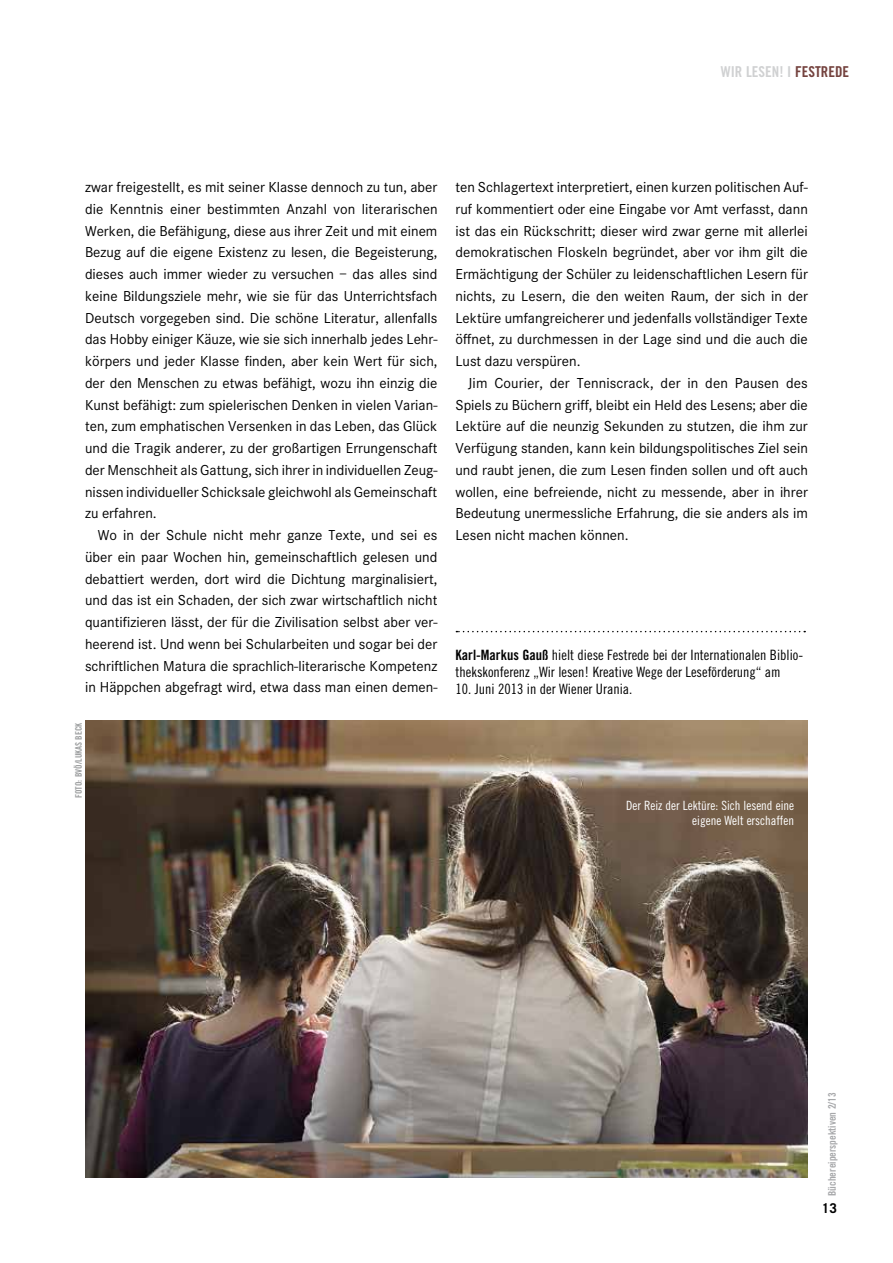
<style>
.page{position:relative;width:893px;height:1263px;background:#fff}
.page>*{position:absolute;margin:0;border:0;box-sizing:border-box;transform-origin:0 0}
.t1{font:15px/21.8px "Corporate S";color:#000;text-align:justify}
.t2{font:15px "Trade Gothic Bold Cond Twenty";color:#d0d1d2}
.t3{font:14.25px/17.1px "Trade Gothic Cond Eighteen";color:#000}
.t4{font:700 13.5px "Trade Gothic";color:#000}
.t5{font:12.75px/15px "Trade Gothic Cond Eighteen";color:#fff;text-align:right}
.t6{font:10.5px "Trade Gothic Bold Cond Twenty";color:#a7a8aa}
.t7{font:9px "Trade Gothic Bold Cond Twenty";color:#9c9e9f}
.s1{color:#74423e}
.s2{font-family:"Trade Gothic Bold Cond Twenty"}
</style>
<div class="page">
<img style="left:85px;top:721px;width:723px;height:457px">
<svg style="left:456px;top:631px;width:349px;height:1px"></svg>
<p class="t2" style="left:721px;top:62px;width:130px">WIR LESEN! I <span class="s1">FESTREDE</span></p>
<p class="t1" style="left:85px;top:177px;width:354px">zwar freigestellt, es mit seiner Klasse dennoch zu tun, aber die Kenntnis einer bestimmten Anzahl von literarischen Werken, die Befähigung, diese aus ihrer Zeit und mit einem Bezug auf die eigene Existenz zu lesen, die Begeisterung, dieses auch immer wieder zu versuchen – das alles sind keine Bildungsziele mehr, wie sie für das Unterrichtsfach Deutsch vorgegeben sind. Die schöne Literatur, allenfalls das Hobby einiger Käuze, wie sie sich innerhalb jedes Lehr&shy;körpers und jeder Klasse finden, aber kein Wert für sich, der den Menschen zu etwas befähigt, wozu ihn einzig die Kunst befähigt: zum spielerischen Denken in vielen Varian&shy;ten, zum emphatischen Versenken in das Leben, das Glück und die Tragik anderer, zu der großartigen Errungenschaft der Menschheit als Gattung, sich ihrer in individuellen Zeug&shy;nissen individueller Schicksale gleichwohl als Gemeinschaft zu erfahren.</p>
<p class="t1" style="left:85px;top:525px;width:354px;text-indent:13px">Wo in der Schule nicht mehr ganze Texte, und sei es über ein paar Wochen hin, gemeinschaftlich gelesen und debattiert werden, dort wird die Dichtung marginalisiert, und das ist ein Schaden, der sich zwar wirtschaftlich nicht quantifizieren lässt, der für die Zivilisation selbst aber ver&shy;heerend ist. Und wenn bei Schularbeiten und sogar bei der schriftlichen Matura die sprachlich-literarische Kompetenz in Häppchen abgefragt wird, etwa dass man einen demen-</p>
<p class="t7" style="left:73px;top:798px;width:77px;rotate:-90deg">FOTO: BVÖ/LUKAS BECK</p>
<p class="t1" style="left:455px;top:177px;width:354px">ten Schlagertext interpretiert, einen kurzen politischen Auf&shy;ruf kommentiert oder eine Eingabe vor Amt verfasst, dann ist das ein Rückschritt; dieser wird zwar gerne mit allerlei demokratischen Floskeln begründet, aber vor ihm gilt die Ermächtigung der Schüler zu leidenschaftlichen Lesern für nichts, zu Lesern, die den weiten Raum, der sich in der Lektüre umfangreicherer und jedenfalls vollständiger Texte öffnet, zu durchmessen in der Lage sind und die auch die Lust dazu verspüren.</p>
<p class="t1" style="left:455px;top:372px;width:354px;text-indent:13px">Jim Courier, der Tenniscrack, der in den Pausen des Spiels zu Büchern griff, bleibt ein Held des Lesens; aber die Lektüre auf die neunzig Sekunden zu stutzen, die ihm zur Verfügung standen, kann kein bildungspolitisches Ziel sein und raubt jenen, die zum Lesen finden sollen und oft auch wollen, eine befreiende, nicht zu messende, aber in ihrer Bedeutung unermessliche Erfahrung, die sie anders als im Lesen nicht machen können.</p>
<p class="t3" style="left:456px;top:646px;width:349px"><span class="s2">Karl-Markus Gauß</span> hielt diese Festrede bei der Internationalen Biblio&shy;thekskonferenz „Wir lesen! Kreative Wege der Leseförderung“ am</p>
<p class="t3" style="left:456px;top:680px;width:178px">10. Juni 2013 in der Wiener Urania.</p>
<p class="t5" style="left:626px;top:798px;width:169px">Der Reiz der Lektüre: Sich lesend eine eigene Welt erschaffen</p>
<p class="t6" style="left:826px;top:1196px;width:105px;rotate:-90deg">Büchereiperspektiven 2/13</p>
<p class="t4" style="left:822px;top:1199px;width:17px">13</p>
</div>
